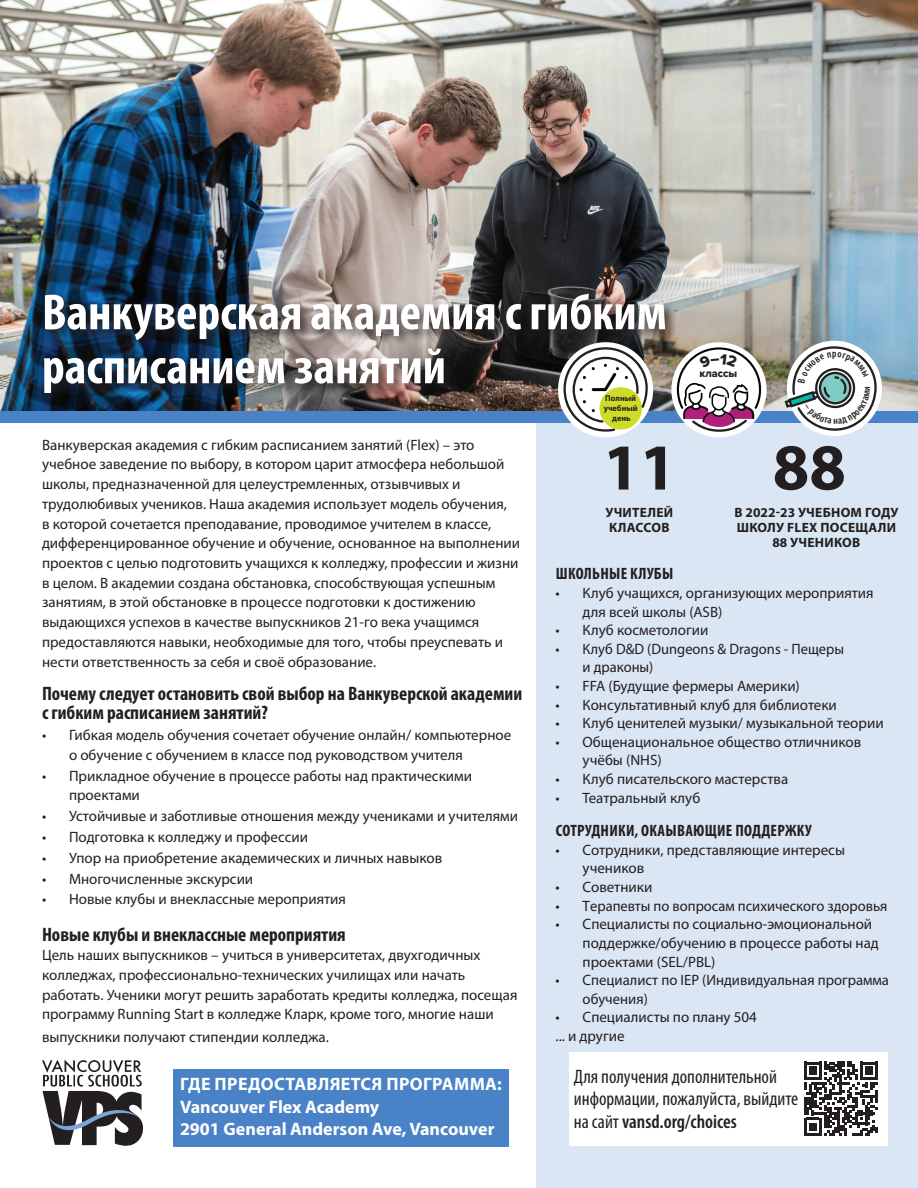
<style>
.page{position:relative;width:918px;height:1188px;background:#fff}
.page>*{position:absolute;margin:0;border:0;box-sizing:border-box;transform-origin:0 0}
.t1{font:700 66px "Myriad Pro";color:#231f20}
.t2{font:700 condensed 51px/54px "Myriad Pro";color:#fff}
.t3{font:700 condensed 19.5px/19.6px "Myriad Pro";color:#231f20}
.t4{font:condensed 19.5px/22.5px "Myriad Pro";color:#231f20}
.t5{font:700 18px/22.5px "Myriad Pro";color:#fff}
.t6{font:700 condensed 16.5px "Myriad Pro";letter-spacing:.02em;color:#231f20}
.t7{font:15px/19.6px "Myriad Pro";color:#231f20}
.t8{font:700 13.5px/15px "Myriad Pro";letter-spacing:.02em;color:#231f20}
.t9{font:11.25px "Proxima Nova Extrabld";color:#231f20;scale:.96 1}
.t10{font:700 8.4px/10.2px "Myriad Pro";color:#231f20;text-align:center}
.s1{font-weight:600}
</style>
<div class="page">
<img style="left:0;top:0;width:918px;height:411px">
<div style="left:537px;top:423px;width:381px;height:765px;background:#dbe6f4"></div>
<div style="left:0;top:411px;width:918px;height:12px;background:#4a82c7"></div>
<div style="left:41px;top:291px;width:637px;height:115px;background:#231f20;opacity:.75"></div>
<div style="left:569px;top:1052px;width:319px;height:94px;background:#fff"></div>
<svg style="left:804px;top:1062px;width:74px;height:73px"></svg>
<svg style="left:42px;top:1060px;width:101px;height:86px"></svg>
<div style="left:173px;top:1069px;width:335px;height:78px;background:#4a82c7"></div>
<div style="left:558px;top:342px;width:95px;height:95px;background:#fff;border-radius:50%"></div>
<svg style="left:563px;top:347px;width:85px;height:85px"></svg>
<div style="left:671px;top:342px;width:96px;height:95px;background:#fff;border-radius:50%"></div>
<div style="left:787px;top:341px;width:95px;height:95px;background:#fff;border-radius:50%"></div>
<svg style="left:675px;top:347px;width:88px;height:85px"></svg>
<svg style="left:785px;top:346px;width:92px;height:85px"></svg>
<p class="t2" style="left:42px;top:284px;width:626px">Ванкуверская академия с гибким расписанием занятий</p>
<p class="t10" style="left:604px;top:393px;width:35px">Полный учебный день</p>
<p class="t9" style="left:699px;top:365px;width:41px">классы</p>
<p class="t7" style="left:42px;top:435px;width:480px">Ванкуверская академия с гибким расписанием занятий (Flex) – это учебное заведение по выбору, в котором царит атмосфера небольшой школы, предназначенной для целеустремленных, отзывчивых и трудолюбивых учеников. Наша академия использует модель обучения,<br>в которой сочетается преподавание, проводимое учителем в классе, дифференцированное обучение и обучение, основанное на выполнении проектов с целью подготовить учащихся к колледжу, профессии и жизни в целом. В академии создана обстановка, способствующая успешным занятиям, в этой обстановке в процессе подготовки к достижению выдающихся успехов в качестве выпускников 21-го века учащимся предоставляются навыки, необходимые для того, чтобы преуспевать и нести ответственность за себя и своё образование.</p>
<p class="t3" style="left:42px;top:683px;width:482px">Почему следует остановить свой выбор на Ванкуверской академии с гибким расписанием занятий?</p>
<p class="t7" style="left:69px;top:725px;width:444px;text-indent:-27px">• Гибкая модель обучения сочетает обучение онлайн/ компьютерное о обучение с обучением в классе под руководством учителя</p>
<p class="t7" style="left:69px;top:766px;width:405px;text-indent:-27px">• Прикладное обучение в процессе работы над практическими проектами</p>
<p class="t7" style="left:42px;top:806px;width:478px">• Устойчивые и заботливые отношения между учениками и учителями</p>
<p class="t7" style="left:42px;top:827px;width:268px">• Подготовка к колледжу и профессии</p>
<p class="t7" style="left:42px;top:848px;width:402px">• Упор на приобретение академических и личных навыков</p>
<p class="t7" style="left:42px;top:869px;width:213px">• Многочисленные экскурсии</p>
<p class="t7" style="left:42px;top:889px;width:306px">• Новые клубы и внеклассные мероприятия</p>
<p class="t3" style="left:42px;top:924px;width:305px">Новые клубы и внеклассные мероприятия</p>
<p class="t7" style="left:42px;top:945px;width:477px">Цель наших выпускников – учиться в университетах, двухгодичных колледжах, профессионально-технических училищах или начать работать. Ученики могут решить заработать кредиты колледжа, посещая программу Running Start в колледже Кларк, кроме того, многие наши</p>
<p class="t7" style="left:42px;top:1027px;width:288px">выпускники получают стипендии колледжа.</p>
<p class="t1" style="left:603px;top:424px;width:75px">11</p>
<p class="t1" style="left:773px;top:424px;width:75px">88</p>
<p class="t8" style="left:605px;top:504px;width:69px">УЧИТЕЛЕЙ<br>КЛАССОВ</p>
<p class="t8" style="left:735px;top:504px;width:165px;text-align:center">В 2022-23 УЧЕБНОМ ГОДУ<br>ШКОЛУ FLEX ПОСЕЩАЛИ<br>88 УЧЕНИКОВ</p>
<p class="t6" style="left:556px;top:564px;width:119px">ШКОЛЬНЫЕ КЛУБЫ</p>
<p class="t7" style="left:583px;top:583px;width:293px;line-height:18.6px;text-indent:-27px">• Клуб учащихся, организующих мероприятия для всей школы (ASB)</p>
<p class="t7" style="left:556px;top:620px;width:154px">• Клуб косметологии</p>
<p class="t7" style="left:583px;top:639px;width:263px;line-height:18.6px;text-indent:-27px">• Клуб D&amp;D (Dungeons &amp; Dragons - Пещеры и драконы)</p>
<p class="t7" style="left:556px;top:676px;width:246px">• FFA (Будущие фермеры Америки)</p>
<p class="t7" style="left:556px;top:695px;width:283px">• Консультативный клуб для библиотеки</p>
<p class="t7" style="left:556px;top:713px;width:330px">• Клуб ценителей музыки/ музыкальной теории</p>
<p class="t7" style="left:583px;top:732px;width:280px;line-height:18.6px;text-indent:-27px">• Общенациональное общество отличников учёбы (NHS)</p>
<p class="t7" style="left:556px;top:769px;width:234px">• Клуб писательского мастерства</p>
<p class="t7" style="left:556px;top:788px;width:146px">• Театральный клуб</p>
<p class="t6" style="left:556px;top:820px;width:257px">СОТРУДНИКИ, ОКАЫВАЮЩИЕ ПОДДЕРЖКУ</p>
<p class="t7" style="left:583px;top:840px;width:264px;line-height:18.6px;text-indent:-27px">• Сотрудники, представляющие интересы учеников</p>
<p class="t7" style="left:556px;top:877px;width:98px">• Советники</p>
<p class="t7" style="left:556px;top:896px;width:333px">• Терапевты по вопросам психического здоровья</p>
<p class="t7" style="left:583px;top:915px;width:298px;line-height:18.6px;text-indent:-27px">• Специалисты по социально-эмоциональной поддержке/обучению в процессе работы над проектами (SEL/PBL)</p>
<p class="t7" style="left:583px;top:971px;width:308px;line-height:18.6px;text-indent:-27px">• Специалист по IEP (Индивидуальная программа обучения)</p>
<p class="t7" style="left:556px;top:1007px;width:203px">• Специалисты по плану 504</p>
<p class="t7" style="left:556px;top:1026px;width:70px">... и другие</p>
<p class="t5" style="left:180px;top:1072px;width:323px">ГДЕ ПРЕДОСТАВЛЯЕТСЯ ПРОГРАММА:<br>Vancouver Flex Academy<br>2901 General Anderson Ave, Vancouver</p>
<p class="t4" style="left:574px;top:1065px;width:226px">Для получения дополнительной информации, пожалуйста, выйдите на сайт <span class="s1">vansd.org/choices</span></p>
</div>
